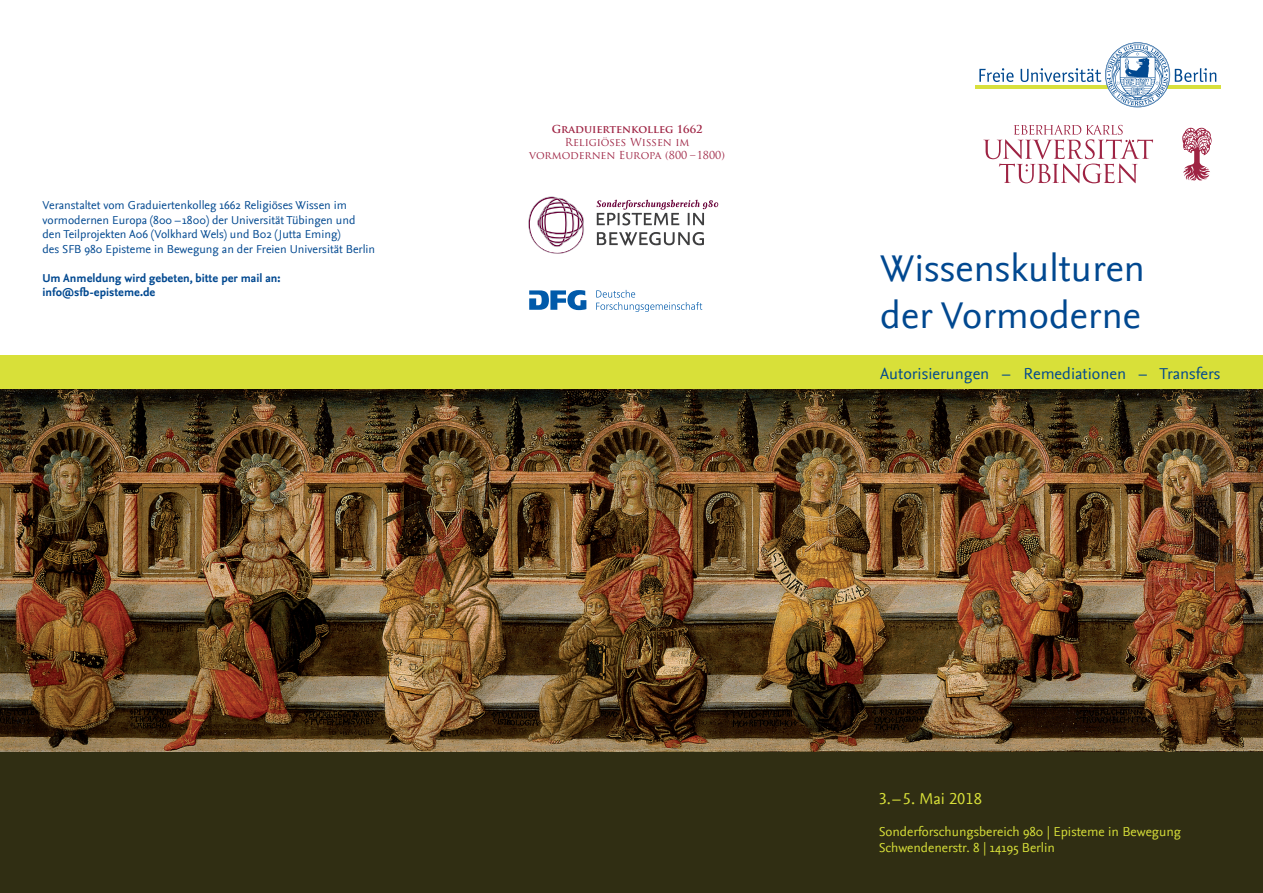
<style>
.page{position:relative;width:1263px;height:893px;background:#fff}
.page>*{position:absolute;margin:0;border:0;box-sizing:border-box;transform-origin:0 0}
.t1{font:39px/46.8px "Nexus Sans";color:#014890}
.t2{font:16.5px "Nexus Sans";color:#014890}
.t3{font:16.5px "Nexus Sans TF";color:#d8e039}
.t4{font:13.5px/16.2px "Nexus Sans";color:#d8e039}
.t5{font:12px/14.4px "Nexus Sans";color:#014890}
.t6{font:700 12px/14.4px "Nexus Sans";color:#014890}
.t7{font:10.8px/12.9px "Trajan Pro";color:#9e2343;text-align:center}
.t8{font:700 10.8px "Trajan Pro";color:#9e2343}
</style>
<div class="page">
<svg style="left:979px;top:68px;width:34px;height:14px"></svg>
<hr style="left:975px;top:86px;width:245px;height:3px;background:#d8e03d">
<svg style="left:1020px;top:42px;width:196px;height:65px"></svg>
<div style="left:0;top:356px;width:1263px;height:34px;background:#d8e039"></div>
<div style="left:0;top:750px;width:1263px;height:143px;background:#302e13"></div>
<img style="left:0;top:390px;width:1263px;height:361px">
<svg style="left:528px;top:196px;width:56px;height:58px"></svg>
<svg style="left:597px;top:232px;width:107px;height:13px"></svg>
<svg style="left:597px;top:200px;width:121px;height:26px"></svg>
<svg style="left:529px;top:290px;width:57px;height:20px"></svg>
<svg style="left:596px;top:290px;width:106px;height:22px"></svg>
<svg style="left:983px;top:125px;width:170px;height:58px"></svg>
<svg style="left:1182px;top:128px;width:29px;height:52px"></svg>
<p class="t5" style="left:43px;top:198px;width:334px">Veranstaltet vom Graduiertenkolleg 1662 Religiöses Wissen im vormodernen Europa (800 –1800) der Universität Tübingen und den Teilprojekten A06 (Volkhard Wels) und B02 (Jutta Eming)<br>des SFB 980 Episteme in Bewegung an der Freien Universität Berlin</p>
<p class="t6" style="left:43px;top:270px;width:240px">Um Anmeldung wird gebeten, bitte per mail an: info@sfb-episteme.de</p>
<p class="t8" style="left:552px;top:122px;width:152px">GRADUIERTENKOLLEG 1662</p>
<p class="t7" style="left:529px;top:135px;width:197px">Religiöses Wissen im vormodernen Europa (800 –1800)</p>
<h1 class="t1" style="left:880px;top:246px;width:266px">Wissenskulturen der Vormoderne</h1>
<h2 class="t2" style="left:880px;top:364px;width:342px">Autorisierungen – Remediationen – Transfers</h2>
<h2 class="t3" style="left:879px;top:789px;width:105px">3.–5. Mai 2018</h2>
<p class="t4" style="left:879px;top:824px;width:304px">Sonderforschungsbereich 980 | Episteme in Bewegung<br>Schwendenerstr. 8 | 14195 Berlin</p>
</div>
